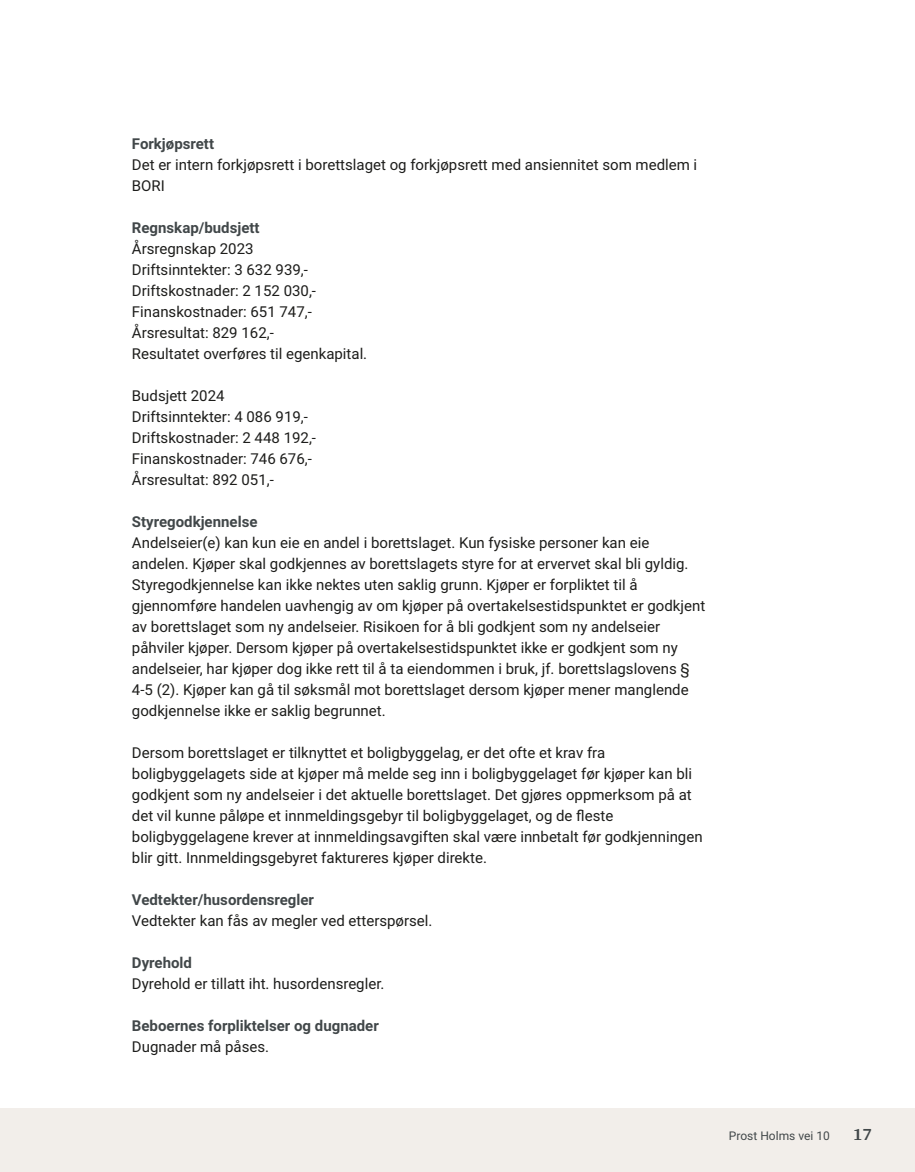
<style>
.page{position:relative;width:915px;height:1172px;background:#fff}
.page>*{position:absolute;margin:0;border:0;box-sizing:border-box;transform-origin:0 0}
.t1{font:700 18px "Arya";color:#414749}
.t2{font:15px/21px "Roboto Vitec";color:#1d1d1b}
.t3{font:700 15px "Roboto Vitec";color:#414749}
.t4{font:12px "Roboto Vitec";color:#414749}
</style>
<div class="page">
<div style="left:0;top:1108px;width:914px;height:64px;background:#f2eeea"></div>
<p class="t3" style="left:132px;top:133px;width:84px">Forkjøpsrett</p>
<p class="t2" style="left:132px;top:153px;width:566px">Det er intern forkjøpsrett i borettslaget og forkjøpsrett med ansiennitet som medlem i<br>BORI</p>
<p class="t3" style="left:132px;top:217px;width:129px">Regnskap/budsjett</p>
<p class="t2" style="left:132px;top:237px;width:237px">Årsregnskap 2023<br>Driftsinntekter: 3 632 939,‑<br>Driftskostnader: 2 152 030,‑<br>Finanskostnader: 651 747,‑<br>Årsresultat: 829 162,‑<br>Resultatet overføres til egenkapital.</p>
<p class="t2" style="left:132px;top:384px;width:186px">Budsjett 2024<br>Driftsinntekter: 4 086 919,‑<br>Driftskostnader: 2 448 192,‑<br>Finanskostnader: 746 676,‑<br>Årsresultat: 892 051,‑</p>
<p class="t3" style="left:132px;top:511px;width:127px">Styregodkjennelse</p>
<p class="t2" style="left:132px;top:531px;width:574px">Andelseier(e) kan kun eie en andel i borettslaget. Kun fysiske personer kan eie andelen. Kjøper skal godkjennes av borettslagets styre for at ervervet skal bli gyldig.<br>Styregodkjennelse kan ikke nektes uten saklig grunn. Kjøper er forpliktet til å gjennomføre handelen uavhengig av om kjøper på overtakelsestidspunktet er godkjent av borettslaget som ny andelseier. Risikoen for å bli godkjent som ny andelseier påhviler kjøper. Dersom kjøper på overtakelsestidspunktet ikke er godkjent som ny andelseier, har kjøper dog ikke rett til å ta eiendommen i bruk, jf. borettslagslovens § 4‑5 (2). Kjøper kan gå til søksmål mot borettslaget dersom kjøper mener manglende godkjennelse ikke er saklig begrunnet.</p>
<p class="t2" style="left:132px;top:741px;width:572px">Dersom borettslaget er tilknyttet et boligbyggelag, er det ofte et krav fra boligbyggelagets side at kjøper må melde seg inn i boligbyggelaget før kjøper kan bli godkjent som ny andelseier i det aktuelle borettslaget. Det gjøres oppmerksom på at det vil kunne påløpe et innmeldingsgebyr til boligbyggelaget, og de fleste boligbyggelagene krever at innmeldingsavgiften skal være innbetalt før godkjenningen blir gitt. Innmeldingsgebyret faktureres kjøper direkte.</p>
<p class="t3" style="left:132px;top:889px;width:184px">Vedtekter/husordensregler</p>
<p class="t2" style="left:132px;top:909px;width:302px">Vedtekter kan fås av megler ved etterspørsel.</p>
<p class="t3" style="left:132px;top:952px;width:62px">Dyrehold</p>
<p class="t2" style="left:132px;top:972px;width:254px">Dyrehold er tillatt iht. husordensregler.</p>
<p class="t3" style="left:132px;top:1015px;width:248px">Beboernes forpliktelser og dugnader</p>
<p class="t2" style="left:132px;top:1035px;width:139px">Dugnader må påses.</p>
<p class="t4" style="left:728px;top:1127px;width:102px">Prost Holms vei 10</p>
<p class="t1" style="left:852px;top:1123px;width:21px">17</p>
</div>
